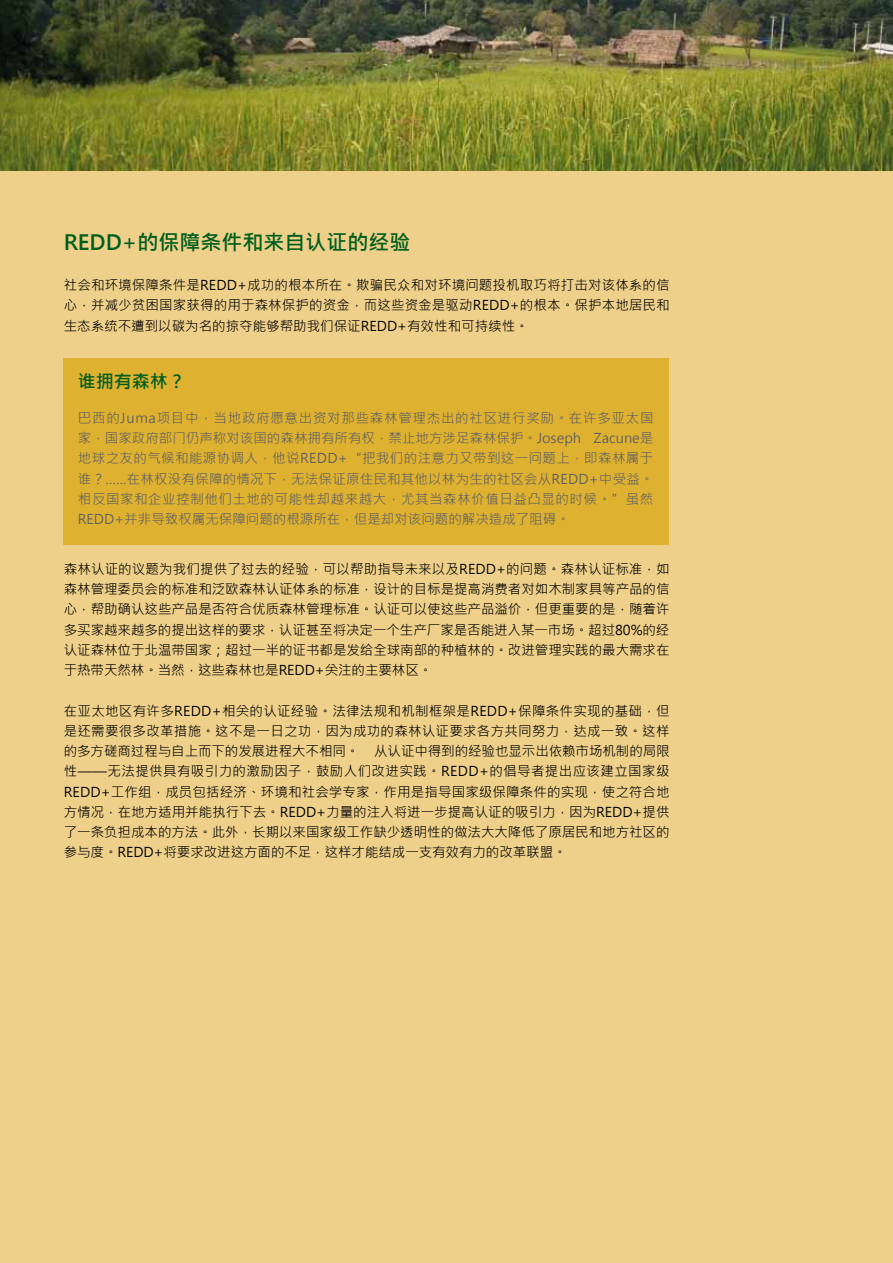
<style>
.page{position:relative;width:893px;height:1263px;background:#eed08a}
.page>*{position:absolute;margin:0;border:0;box-sizing:border-box;transform-origin:0 0}
.t1{font:700 21px "Microsoft Jheng Hei";color:#005e1d}
.t2{font:700 18px "Microsoft Jheng Hei";color:#005e1d}
.t3{font:13.5px/20.2px "Microsoft Jheng Hei";letter-spacing:-.005em;color:#000;text-align:justify}
.t4{font:13.5px/20.2px "Microsoft Jheng Hei";color:#5f6062;text-align:justify}
</style>
<div class="page">
<img style="left:0;top:0;width:893px;height:170px">
<div style="left:63px;top:358px;width:605px;height:186px;background:#dfb130"></div>
<h1 class="t1" style="left:64px;top:229px;width:348px">REDD+的保障条件和来自认证的经验</h1>
<p class="t3" style="left:64px;top:275px;width:607px">社会和环境保障条件是REDD+成功的根本所在。欺骗民众和对环境问题投机取巧将打击对该体系的信心，并减少贫困国家获得的用于森林保护的资金，而这些资金是驱动REDD+的根本。保护本地居民和生态系统不遭到以碳为名的掠夺能够帮助我们保证REDD+有效性和可持续性。</p>
<h2 class="t2" style="left:78px;top:370px;width:109px">谁拥有森林？</h2>
<p class="t4" style="left:78px;top:408px;width:577px">巴西的Juma项目中，当地政府愿意出资对那些森林管理杰出的社区进行奖励。在许多亚太国家，国家政府部门仍声称对该国的森林拥有所有权，禁止地方涉足森林保护。Joseph Zacune是地球之友的气候和能源协调人，他说REDD+“把我们的注意力又带到这一问题上，即森林属于谁？……在林权没有保障的情况下，无法保证原住民和其他以林为生的社区会从REDD+中受益。相反国家和企业控制他们土地的可能性却越来越大，尤其当森林价值日益凸显的时候。”虽然REDD+并非导致权属无保障问题的根源所在，但是却对该问题的解决造成了阻碍。</p>
<p class="t3" style="left:64px;top:559px;width:607px">森林认证的议题为我们提供了过去的经验，可以帮助指导未来以及REDD+的问题。森林认证标准，如森林管理委员会的标准和泛欧森林认证体系的标准，设计的目标是提高消费者对如木制家具等产品的信心，帮助确认这些产品是否符合优质森林管理标准。认证可以使这些产品溢价，但更重要的是，随着许多买家越来越多的提出这样的要求，认证甚至将决定一个生产厂家是否能进入某一市场。超过80%的经认证森林位于北温带国家；超过一半的证书都是发给全球南部的种植林的。改进管理实践的最大需求在于热带天然林。当然，这些森林也是REDD+关注的主要林区。</p>
<p class="t3" style="left:64px;top:700px;width:607px">在亚太地区有许多REDD+相关的认证经验。法律法规和机制框架是REDD+保障条件实现的基础，但是还需要很多改革措施。这不是一日之功，因为成功的森林认证要求各方共同努力，达成一致。这样的多方磋商过程与自上而下的发展进程大不相同。 从认证中得到的经验也显示出依赖市场机制的局限性——无法提供具有吸引力的激励因子，鼓励人们改进实践。REDD+的倡导者提出应该建立国家级REDD+工作组，成员包括经济、环境和社会学专家，作用是指导国家级保障条件的实现，使之符合地方情况，在地方适用并能执行下去。REDD+力量的注入将进一步提高认证的吸引力，因为REDD+提供了一条负担成本的方法。此外，长期以来国家级工作缺少透明性的做法大大降低了原居民和地方社区的参与度。REDD+将要求改进这方面的不足，这样才能结成一支有效有力的改革联盟。</p>
</div>
